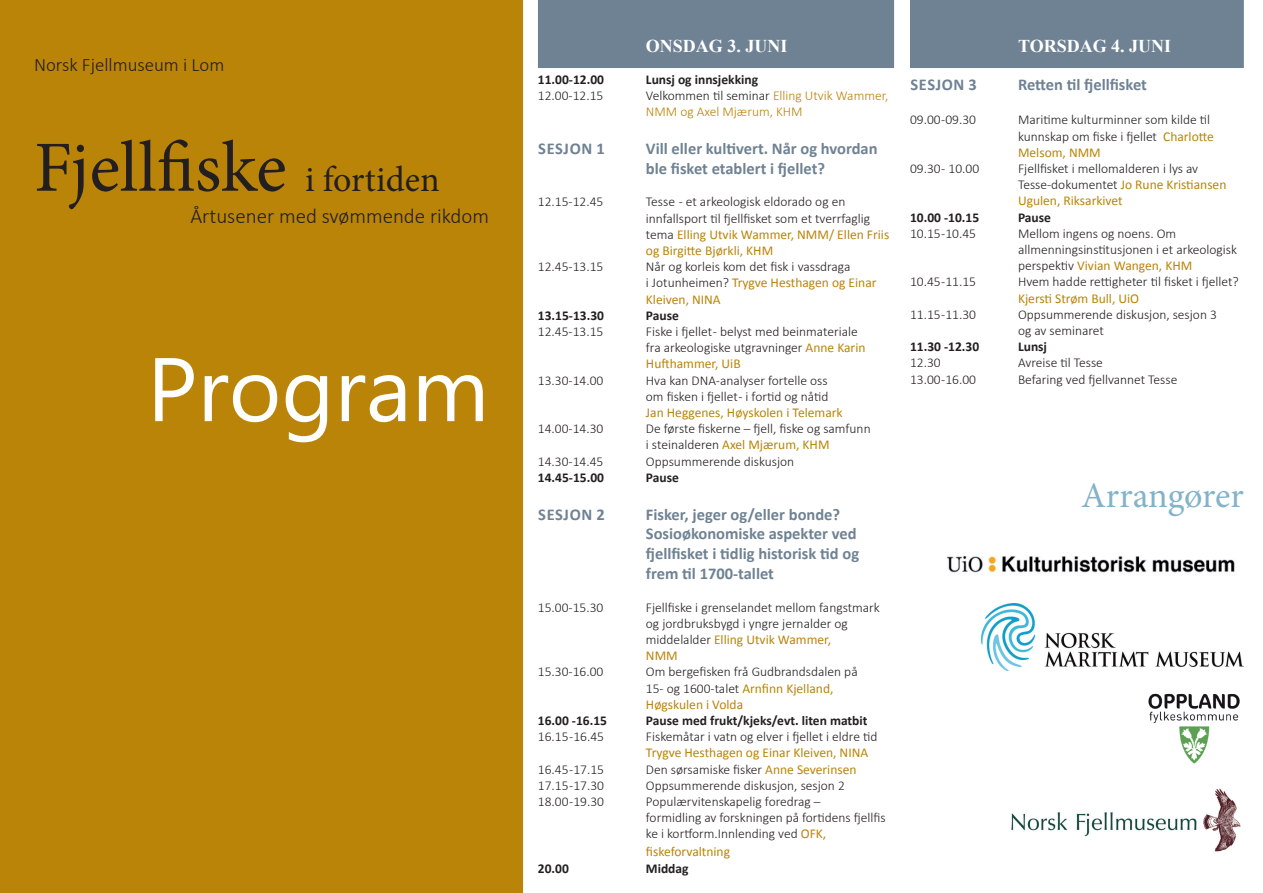
<style>
.page{position:relative;width:1263px;height:893px;background:#fff}
.page>*{position:absolute;margin:0;border:0;box-sizing:border-box;transform-origin:0 0}
.t1{font:90px "Gadugi";color:#fff}
.t2{font:72px "Minion Pro";letter-spacing:-.005em;color:#231f20}
.t3{font:36px "Minion Pro";letter-spacing:-.01em;color:#83b3ca}
.t4{font:300 21px "Calibri";color:#231f20}
.t5{font:300 18.9px "Calibri";color:#231f20}
.t6{font:700 18px "Times New Roman";color:#fff}
.t7{font:700 16.5px/19.8px "Calibri";color:#6f8293}
.t8{font:300 13.5px/16.2px "Calibri";color:#231f20}
.t9{font:700 13.5px "Calibri";color:#231f20}
.t10{font:13.5px "Calibri";color:#b98408}
.t11{font:300 13.5px/16.2px "Calibri";color:#b98408}
.s1{font-size:36px}
.s2{color:#231f20}
.s3{font-weight:400;color:#b98408}
</style>
<div class="page">
<div style="left:539px;top:1px;width:354px;height:66px;background:#6f8293"></div>
<div style="left:538px;top:0;width:356px;height:68px;border:2px solid #6f8293"></div>
<div style="left:910px;top:0;width:334px;height:68px;background:#6f8293"></div>
<div style="left:1px;top:1px;width:521px;height:891px;background:#b98408"></div>
<img style="left:1148px;top:693px;width:92px;height:71px">
<img style="left:1011px;top:788px;width:230px;height:64px">
<img style="left:982px;top:604px;width:262px;height:66px">
<img style="left:947px;top:555px;width:288px;height:18px">
<h3 class="t5" style="left:34px;top:53px;width:192px">Norsk Fjellmuseum i Lom</h3>
<h2 class="t2" style="left:34px;top:119px;width:407px">Fjellfiske <span class="s1">i fortiden</span></h2>
<h3 class="t4" style="left:190px;top:203px;width:300px">Årtusener med svømmende rikdom</h3>
<h1 class="t1" style="left:147px;top:335px;width:344px">Program</h1>
<h3 class="t6" style="left:646px;top:33px;width:143px">ONSDAG 3. JUNI</h3>
<p class="t9" style="left:538px;top:71px;width:68px">11.00-12.00</p>
<p class="t9" style="left:646px;top:71px;width:114px">Lunsj og innsjekking</p>
<p class="t8" style="left:538px;top:88px;width:67px">12.00-12.15</p>
<p class="t11" style="left:646px;top:88px;width:244px"><span class="s2">Velkommen til seminar</span> Elling Utvik Wammer,<br>NMM og Axel Mjærum, KHM</p>
<p class="t7" style="left:538px;top:139px;width:68px">SESJON 1</p>
<p class="t7" style="left:646px;top:139px;width:233px">Vill eller kultivert. Når og hvordan ble fisket etablert i fjellet?</p>
<p class="t8" style="left:538px;top:194px;width:67px">12.15-12.45</p>
<p class="t8" style="left:646px;top:194px;width:245px">Tesse - et arkeologisk eldorado og en innfallsport til fjellfisket som et tverrfaglig tema <span class="s3">Elling Utvik Wammer, NMM/ Ellen Friis og Birgitte Bjørkli, KHM</span></p>
<p class="t8" style="left:538px;top:259px;width:67px">12.45-13.15</p>
<p class="t8" style="left:646px;top:259px;width:232px">Når og korleis kom det fisk i vassdraga<br>i Jotunheimen? <span class="s3">Trygve Hesthagen og Einar<br>Kleiven, NINA</span></p>
<p class="t9" style="left:538px;top:307px;width:68px">13.15-13.30</p>
<p class="t9" style="left:646px;top:307px;width:35px">Pause</p>
<p class="t8" style="left:538px;top:323px;width:67px">12.45-13.15</p>
<p class="t8" style="left:646px;top:323px;width:221px">Fiske i fjellet- belyst med beinmateriale fra arkeologiske utgravninger <span class="s3">Anne Karin<br>Hufthammer, UiB</span></p>
<p class="t8" style="left:538px;top:372px;width:67px">13.30-14.00</p>
<p class="t8" style="left:646px;top:372px;width:184px">Hva kan DNA-analyser fortelle oss om fisken i fjellet- i fortid og nåtid</p>
<p class="t10" style="left:646px;top:404px;width:198px">Jan Heggenes, Høyskolen i Telemark</p>
<p class="t8" style="left:538px;top:421px;width:67px">14.00-14.30</p>
<p class="t8" style="left:646px;top:421px;width:226px">De første fiskerne – fjell, fiske og samfunn i steinalderen <span class="s3">Axel Mjærum, KHM</span></p>
<p class="t8" style="left:538px;top:453px;width:67px">14.30-14.45</p>
<p class="t8" style="left:646px;top:453px;width:150px">Oppsummerende diskusjon</p>
<p class="t9" style="left:538px;top:469px;width:68px">14.45-15.00</p>
<p class="t9" style="left:646px;top:469px;width:35px">Pause</p>
<p class="t7" style="left:538px;top:504px;width:68px">SESJON 2</p>
<p class="t7" style="left:646px;top:504px;width:215px">Fisker, jeger og/eller bonde?<br>Sosioøkonomiske aspekter ved fjellfisket i tidlig historisk tid og frem til 1700-tallet</p>
<p class="t8" style="left:538px;top:599px;width:67px">15.00-15.30</p>
<p class="t8" style="left:646px;top:599px;width:235px">Fjellfiske i grenselandet mellom fangstmark og jordbruksbygd i yngre jernalder og middelalder <span class="s3">Elling Utvik Wammer,<br>NMM</span></p>
<p class="t8" style="left:538px;top:664px;width:67px">15.30-16.00</p>
<p class="t8" style="left:646px;top:664px;width:213px">Om bergefisken frå Gudbrandsdalen på<br>15- og 1600-talet <span class="s3">Arnfinn Kjelland,<br>Høgskulen i Volda</span></p>
<p class="t9" style="left:538px;top:712px;width:71px">16.00 -16.15</p>
<p class="t9" style="left:646px;top:712px;width:223px">Pause med frukt/kjeks/evt. liten matbit</p>
<p class="t8" style="left:538px;top:728px;width:68px">16.15-16.45</p>
<p class="t8" style="left:646px;top:728px;width:233px">Fiskemåtar i vatn og elver i fjellet i eldre tid</p>
<p class="t10" style="left:646px;top:744px;width:224px">Trygve Hesthagen og Einar Kleiven, NINA</p>
<p class="t8" style="left:538px;top:761px;width:68px">16.45-17.15</p>
<p class="t8" style="left:646px;top:761px;width:212px">Den sørsamiske fisker <span class="s3">Anne Severinsen</span></p>
<p class="t8" style="left:538px;top:777px;width:68px">17.15-17.30</p>
<p class="t8" style="left:646px;top:777px;width:200px">Oppsummerende diskusjon, sesjon 2</p>
<p class="t8" style="left:538px;top:793px;width:68px">18.00-19.30</p>
<p class="t8" style="left:646px;top:793px;width:241px">Populærvitenskapelig foredrag –<br>formidling av forskningen på fortidens fjellfis ke i kortform.Innlending ved <span class="s3">OFK,</span></p>
<p class="t10" style="left:646px;top:843px;width:86px">fiskeforvaltning</p>
<p class="t9" style="left:538px;top:859px;width:32px">20.00</p>
<p class="t9" style="left:646px;top:859px;width:44px">Middag</p>
<h3 class="t6" style="left:1018px;top:34px;width:155px">TORSDAG 4. JUNI</h3>
<p class="t7" style="left:910px;top:75px;width:68px">SESJON 3</p>
<p class="t7" style="left:1018px;top:75px;width:130px">Retten til fjellfisket</p>
<p class="t8" style="left:910px;top:112px;width:68px">09.00-09.30</p>
<p class="t8" style="left:1018px;top:112px;width:197px">Maritime kulturminner som kilde til kunnskap om fiske i fjellet <span class="s3">Charlotte<br>Melsom, NMM</span></p>
<p class="t8" style="left:910px;top:160px;width:71px">09.30- 10.00</p>
<p class="t8" style="left:1018px;top:160px;width:210px">Fjellfisket i mellomalderen i lys av<br>Tesse-dokumentet <span class="s3">Jo Rune Kristiansen<br>Ugulen, Riksarkivet</span></p>
<p class="t9" style="left:910px;top:208px;width:71px">10.00 -10.15</p>
<p class="t9" style="left:1018px;top:208px;width:35px">Pause</p>
<p class="t8" style="left:910px;top:225px;width:68px">10.15-10.45</p>
<p class="t8" style="left:1018px;top:225px;width:220px">Mellom ingens og noens. Om allmenningsinstitusjonen i et arkeologisk perspektiv <span class="s3">Vivian Wangen, KHM</span></p>
<p class="t8" style="left:910px;top:274px;width:68px">10.45-11.15</p>
<p class="t8" style="left:1018px;top:274px;width:222px">Hvem hadde rettigheter til fisket i fjellet?</p>
<p class="t10" style="left:1018px;top:290px;width:123px">Kjersti Strøm Bull, UiO</p>
<p class="t8" style="left:910px;top:306px;width:68px">11.15-11.30</p>
<p class="t8" style="left:1018px;top:306px;width:200px">Oppsummerende diskusjon, sesjon 3 og av seminaret</p>
<p class="t9" style="left:910px;top:338px;width:71px">11.30 -12.30</p>
<p class="t9" style="left:1018px;top:338px;width:31px">Lunsj</p>
<p class="t8" style="left:910px;top:355px;width:32px">12.30</p>
<p class="t8" style="left:1018px;top:355px;width:86px">Avreise til Tesse</p>
<p class="t8" style="left:910px;top:371px;width:68px">13.00-16.00</p>
<p class="t8" style="left:1018px;top:371px;width:161px">Befaring ved fjellvannet Tesse</p>
<h3 class="t3" style="left:1081px;top:471px;width:164px">Arrangører</h3>
</div>
